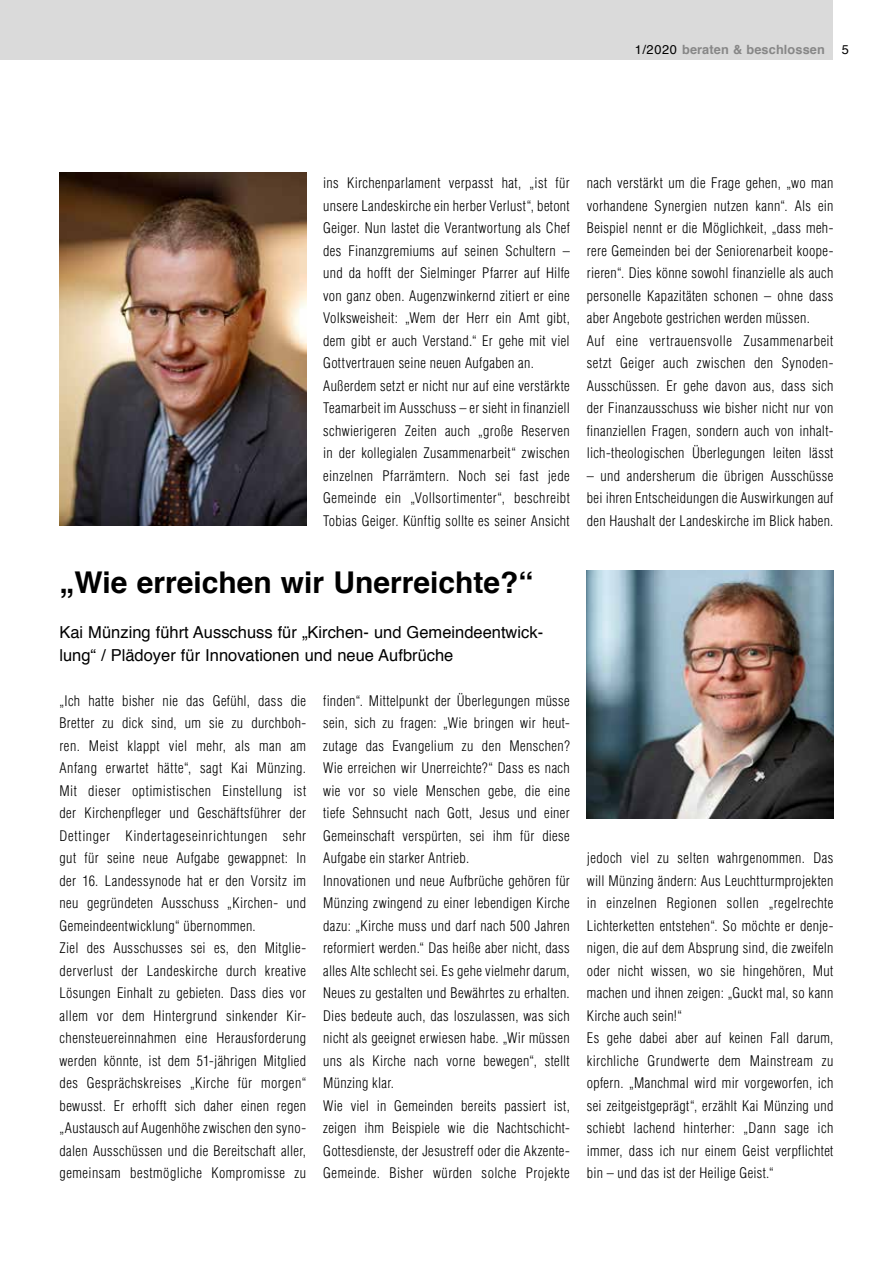
<style>
.page{position:relative;width:893px;height:1263px;background:#fff}
.page>*{position:absolute;margin:0;border:0;box-sizing:border-box;transform-origin:0 0}
.t1{font:700 30px "Helvetica";color:#000}
.t2{font:16.5px/22.5px "Helvetica";color:#000}
.t3{font:300 condensed 14.25px/22.5px "Helvetica LT Std";letter-spacing:.025em;color:#000}
.t4{font:700 12.75px "Helvetica";letter-spacing:.01em;color:#878787}
.t5{font:12.75px "Helvetica";color:#000}
.s1{font-weight:400;color:#000}
</style>
<div class="page">
<div style="left:0;top:0;width:833px;height:60px;background:#dadada"></div>
<img style="left:587px;top:571px;width:246px;height:247px">
<img style="left:60px;top:172px;width:246px;height:354px">
<p class="t4" style="left:635px;top:39px;width:192px"><span class="s1">1/2020</span> beraten &amp; beschlossen</p>
<p class="t5" style="left:842px;top:40px;width:9px">5</p>
<p class="t3" style="left:323px;top:172px;width:248px">ins Kirchenparlament verpasst hat, „ist für unsere Landeskirche ein herber Verlust“, betont Geiger. Nun lastet die Verantwortung als Chef des Finanzgremiums auf seinen Schultern – und da hofft der Sielminger Pfarrer auf Hilfe von ganz oben. Augenzwinkernd zitiert er eine Volksweisheit: „Wem der Herr ein Amt gibt, dem gibt er auch Verstand.“ Er gehe mit viel Gottvertrauen seine neuen Aufgaben an.<br>Außerdem setzt er nicht nur auf eine verstärkte Teamarbeit im Ausschuss – er sieht in finanziell schwierigeren Zeiten auch „große Reserven in der kollegialen Zusammenarbeit“ zwischen einzelnen Pfarrämtern. Noch sei fast jede Gemeinde ein „Vollsortimenter“, beschreibt Tobias Geiger. Künftig sollte es seiner Ansicht</p>
<p class="t3" style="left:587px;top:172px;width:248px">nach verstärkt um die Frage gehen, „wo man vorhandene Synergien nutzen kann“. Als ein Beispiel nennt er die Möglichkeit, „dass meh&shy;rere Gemeinden bei der Seniorenarbeit koope&shy;rieren“. Dies könne sowohl finanzielle als auch personelle Kapazitäten schonen – ohne dass aber Angebote gestrichen werden müssen.<br>Auf eine vertrauensvolle Zusammenarbeit setzt Geiger auch zwischen den Synoden-Ausschüssen. Er gehe davon aus, dass sich der Finanzausschuss wie bisher nicht nur von finanziellen Fragen, sondern auch von inhalt&shy;lich-theologischen Überlegungen leiten lässt</p>
<p class="t3" style="left:587px;top:464px;width:248px;text-align:justify">– und andersherum die übrigen Ausschüsse bei ihren Entscheidungen die Auswirkungen auf den Haushalt der Landeskirche im Blick haben.</p>
<h1 class="t1" style="left:59px;top:558px;width:476px">„Wie erreichen wir Unerreichte?“</h1>
<p class="t2" style="left:59px;top:622px;width:484px">Kai Münzing führt Ausschuss für „Kirchen- und Gemeindeentwick&shy;lung“ / Plädoyer für Innovationen und neue Aufbrüche</p>
<p class="t3" style="left:60px;top:689px;width:248px">„Ich hatte bisher nie das Gefühl, dass die Bretter zu dick sind, um sie zu durchboh&shy;ren. Meist klappt viel mehr, als man am Anfang erwartet hätte“, sagt Kai Münzing.<br>Mit dieser optimistischen Einstellung ist der Kirchenpfleger und Geschäftsführer der Dettinger Kindertageseinrichtungen sehr gut für seine neue Aufgabe gewappnet: In der 16. Landessynode hat er den Vorsitz im neu gegründeten Ausschuss „Kirchen- und Gemeindeentwicklung“ übernommen.<br>Ziel des Ausschusses sei es, den Mitglie&shy;derverlust der Landeskirche durch kreative Lösungen Einhalt zu gebieten. Dass dies vor allem vor dem Hintergrund sinkender Kir&shy;chensteuereinnahmen eine Herausforderung werden könnte, ist dem 51-jährigen Mitglied des Gesprächskreises „Kirche für morgen“ bewusst. Er erhofft sich daher einen regen „Austausch auf Augenhöhe zwischen den syno&shy;dalen Ausschüssen und die Bereitschaft aller, gemeinsam bestmögliche Kompromisse zu</p>
<p class="t3" style="left:323px;top:689px;width:248px">finden“. Mittelpunkt der Überlegungen müsse sein, sich zu fragen: „Wie bringen wir heut&shy;zutage das Evangelium zu den Menschen?<br>Wie erreichen wir Unerreichte?“ Dass es nach wie vor so viele Menschen gebe, die eine tiefe Sehnsucht nach Gott, Jesus und einer Gemeinschaft verspürten, sei ihm für diese Aufgabe ein starker Antrieb.<br>Innovationen und neue Aufbrüche gehören für Münzing zwingend zu einer lebendigen Kirche dazu: „Kirche muss und darf nach 500 Jahren reformiert werden.“ Das heiße aber nicht, dass alles Alte schlecht sei. Es gehe vielmehr darum, Neues zu gestalten und Bewährtes zu erhalten.<br>Dies bedeute auch, das loszulassen, was sich nicht als geeignet erwiesen habe. „Wir müssen uns als Kirche nach vorne bewegen“, stellt Münzing klar.<br>Wie viel in Gemeinden bereits passiert ist, zeigen ihm Beispiele wie die Nachtschicht-Gottesdienste, der Jesustreff oder die Akzente-Gemeinde. Bisher würden solche Projekte</p>
<p class="t3" style="left:587px;top:847px;width:248px">jedoch viel zu selten wahrgenommen. Das will Münzing ändern: Aus Leuchtturmprojekten in einzelnen Regionen sollen „regelrechte Lichterketten entstehen“. So möchte er denje&shy;nigen, die auf dem Absprung sind, die zweifeln oder nicht wissen, wo sie hingehören, Mut machen und ihnen zeigen: „Guckt mal, so kann Kirche auch sein!“<br>Es gehe dabei aber auf keinen Fall darum, kirchliche Grundwerte dem Mainstream zu opfern. „Manchmal wird mir vorgeworfen, ich sei zeitgeistgeprägt“, erzählt Kai Münzing und schiebt lachend hinterher: „Dann sage ich immer, dass ich nur einem Geist verpflichtet bin – und das ist der Heilige Geist.“</p>
</div>
